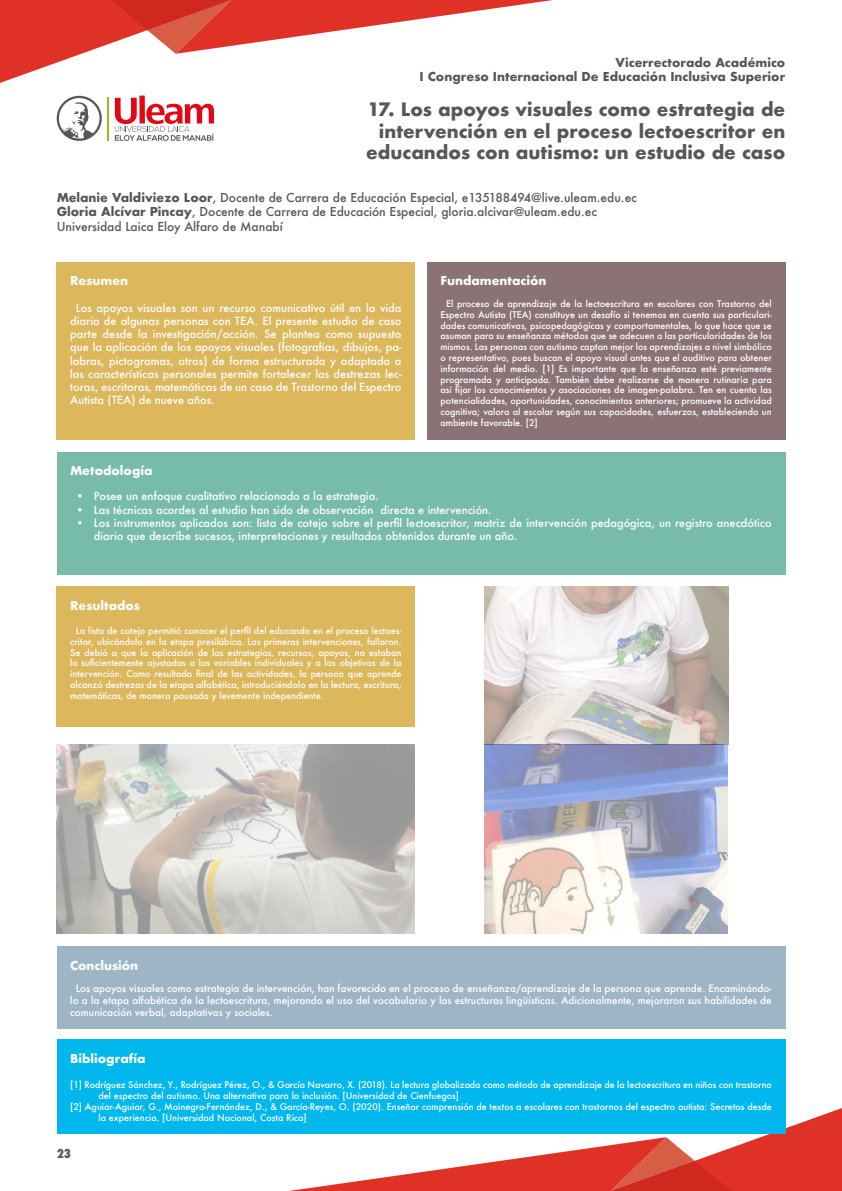
<style>
.page{position:relative;width:842px;height:1191px;background:#fff}
.page>*{position:absolute;margin:0;border:0;box-sizing:border-box;transform-origin:0 0}
.t1{font:700 18px/21.6px "Futura";color:#575756;text-align:right}
.t2{font:500 12px/14.4px "Futura";color:#575756}
.t3{font:700 12px/14.4px "Futura";color:#575756;text-align:right}
.t4{font:700 12px "Futura";color:#fff}
.t5{font:800 condensed 12px "Futura";color:#595959}
.t6{font:500 11px/13.2px "Futura";color:#fff}
.t7{font:500 10px/12px "Futura";color:#fff;text-align:justify}
.t8{font:500 9px/10.8px "Futura";color:#fff;text-align:justify}
.s1{font-weight:700}
</style>
<div class="page">
<svg style="left:0;top:0;width:553px;height:83px"></svg>
<svg style="left:289px;top:1108px;width:553px;height:83px"></svg>
<hr style="left:107px;top:98px;width:2px;height:43px;background:#95c11f">
<svg style="left:57px;top:96px;width:45px;height:45px"></svg>
<div style="left:139px;top:96px;width:6px;height:27px;background:#e30613"></div>
<svg style="left:115px;top:98px;width:99px;height:43px"></svg>
<div style="left:57px;top:452px;width:728px;height:122px;background:#77bca9"></div>
<div style="left:57px;top:586px;width:358px;height:140px;background:#ddb75c"></div>
<div style="left:57px;top:946px;width:728px;height:83px;background:#9db5c5"></div>
<div style="left:57px;top:1039px;width:728px;height:95px;background:#00b8ee"></div>
<div style="left:427px;top:262px;width:358px;height:177px;background:#8a7276"></div>
<div style="left:57px;top:262px;width:358px;height:177px;background:#ddb75c"></div>
<img style="left:484px;top:586px;width:244px;height:347px">
<img style="left:57px;top:744px;width:358px;height:189px">
<h2 class="t3" style="left:420px;top:55px;width:367px">Vicerrectorado Académico<br>I Congreso Internacional De Educación Inclusiva Superior</h2>
<h1 class="t1" style="left:366px;top:99px;width:420px">17. Los apoyos visuales como estrategia de intervención en el proceso lectoescritor en educandos con autismo: un estudio de caso</h1>
<p class="t2" style="left:57px;top:190px;width:582px"><span class="s1">Melanie Valdiviezo Loor</span>, Docente de Carrera de Educación Especial, e135188494@live.uleam.edu.ec<br><span class="s1">Gloria Alcívar Pincay</span>, Docente de Carrera de Educación Especial, gloria.alcivar@uleam.edu.ec<br>Universidad Laica Eloy Alfaro de Manabí</p>
<h2 class="t4" style="left:70px;top:272px;width:59px">Resumen</h2>
<p class="t6" style="left:70px;top:301px;width:333px;text-align:justify;text-indent:6px">Los apoyos visuales son un recurso comunicativo útil en la vida diaria de algunas personas con TEA. El presente estudio de caso parte desde la investigación/acción. Se plantea como supuesto que la aplicación de los apoyos visuales (fotografías, dibujos, pa&shy;labras, pictogramas, otros) de forma estructurada y adaptada a las características personales permite fortalecer las destrezas lec&shy;toras, escritoras, matemáticas de un caso de Trastorno del Espectro Autista (TEA) de nueve años.</p>
<h2 class="t4" style="left:440px;top:272px;width:107px">Fundamentación</h2>
<p class="t8" style="left:440px;top:298px;width:333px;text-indent:6px">El proceso de aprendizaje de la lectoescritura en escolares con Trastorno del Espectro Autista (TEA) constituye un desafío si tenemos en cuenta sus particulari&shy;dades comunicativas, psicopedagógicas y comportamentales, lo que hace que se asuman para su enseñanza métodos que se adecuen a las particularidades de los mismos. Las personas con autismo captan mejor los aprendizajes a nivel simbólico o representativo, pues buscan el apoyo visual antes que el auditivo para obtener información del medio. [1] Es importante que la enseñanza esté previamente programada y anticipada. También debe realizarse de manera rutinaria para así fijar los conocimientos y asociaciones de imagen-palabra. Ten en cuenta las potencialidades, oportunidades, conocimientos anteriores; promueve la actividad cognitiva; valora al escolar según sus capacidades, esfuerzos, estableciendo un ambiente favorable. [2]</p>
<h2 class="t4" style="left:70px;top:462px;width:84px">Metodología</h2>
<p class="t6" style="left:76px;top:489px;width:304px">• Posee un enfoque cualitativo relacionado a la estrategia.</p>
<p class="t6" style="left:76px;top:503px;width:417px">• Las técnicas acordes al estudio han sido de observación directa e intervención.</p>
<p class="t6" style="left:94px;top:516px;width:679px;text-indent:-18px">• Los instrumentos aplicados son: lista de cotejo sobre el perfil lectoescritor, matriz de intervención pedagógica, un registro anecdótico diario que describe sucesos, interpretaciones y resultados obtenidos durante un año.</p>
<h2 class="t4" style="left:70px;top:597px;width:71px">Resultados</h2>
<p class="t8" style="left:70px;top:625px;width:333px;text-indent:6px">La lista de cotejo permitió conocer el perfil del educando en el proceso lectoes&shy;critor, ubicándolo en la etapa presilábica. Las primeras intervenciones, fallaron.<br>Se debió a que la aplicación de las estrategias, recursos, apoyos, no estaban lo suficientemente ajustadas a las variables individuales y a los objetivos de la intervención. Como resultado final de las actividades, la persona que aprende alcanzó destrezas de la etapa alfabética, introduciéndolo en la lectura, escritura, matemáticas, de manera pausada y levemente independiente.</p>
<h2 class="t4" style="left:70px;top:957px;width:70px">Conclusión</h2>
<p class="t7" style="left:70px;top:981px;width:703px;text-indent:6px">Los apoyos visuales como estrategia de intervención, han favorecido en el proceso de enseñanza/aprendizaje de la persona que aprende. Encaminándo&shy;lo a la etapa alfabética de la lectoescritura, mejorando el uso del vocabulario y las estructuras lingüísticas. Adicionalmente, mejoraron sus habilidades de comunicación verbal, adaptativas y sociales.</p>
<h2 class="t4" style="left:70px;top:1050px;width:77px">Bibliografía</h2>
<p class="t8" style="left:70px;top:1079px;width:703px">[1] Rodríguez Sánchez, Y., Rodríguez Pérez, O., &amp; García Navarro, X. (2018). La lectura globalizada como método de aprendizaje de la lectoescritura en niños con trastorno</p>
<p class="t8" style="left:99px;top:1090px;width:362px">del espectro del autismo. Una alternativa para la inclusión. [Universidad de Cienfuegos]</p>
<p class="t8" style="left:70px;top:1101px;width:703px">[2] Aguiar-Aguiar, G., Mainegra-Fernández, D., &amp; García-Reyes, O. (2020). Enseñar comprensión de textos a escolares con trastornos del espectro autista: Secretos desde</p>
<p class="t8" style="left:99px;top:1112px;width:210px">la experiencia. [Universidad Nacional, Costa Rica]</p>
<h2 class="t5" style="left:57px;top:1145px;width:16px">23</h2>
</div>
